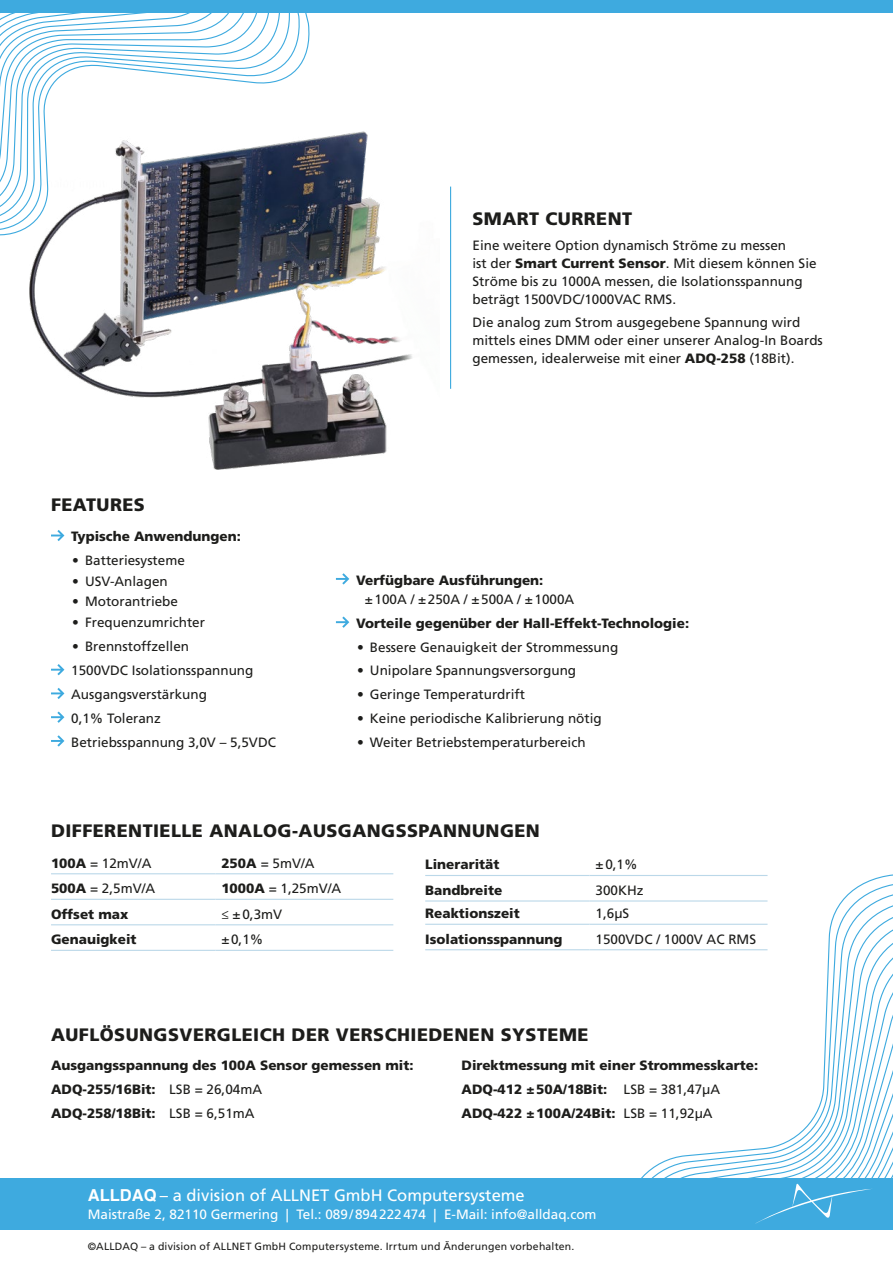
<style>
.page{position:relative;width:893px;height:1263px;background:#fff}
.page>*{position:absolute;margin:0;border:0;box-sizing:border-box;transform-origin:0 0}
.t1{font:900 18px "Frutiger LT Std";letter-spacing:.025em;color:#1d1d1b}
.t2{font:16.5px "Frutiger LT Std";color:#fff}
.t3{font:13.5px/18px "Frutiger LT Std";color:#1d1d1b}
.t4{font:900 13.5px/23.7px "Frutiger LT Std";color:#1d1d1b}
.t5{font:13.5px "Frutiger LT Std";color:#fff}
.t6{font:10.5px "Frutiger LT Std";letter-spacing:.02em;color:#1d1d1b}
.s1{font-weight:900}
.s2{font-weight:400}
.s3{font-family:"Helvetica";font-weight:700}
</style>
<div class="page">
<div style="left:0;top:0;width:893px;height:13px;background:#3eaadf"></div>
<img style="left:29px;top:239px;width:383px;height:231px">
<svg style="left:51px;top:530px;width:13px;height:11px"></svg>
<svg style="left:336px;top:573px;width:13px;height:11px"></svg>
<svg style="left:336px;top:616px;width:13px;height:12px"></svg>
<hr style="left:51px;top:873px;width:164px;height:1px;background:#bbd8e9">
<hr style="left:215px;top:873px;width:178px;height:1px;background:#bbd8e9">
<hr style="left:51px;top:899px;width:164px;height:1px;background:#bbd8e9">
<hr style="left:215px;top:899px;width:178px;height:1px;background:#bbd8e9">
<hr style="left:51px;top:924px;width:164px;height:1px;background:#bbd8e9">
<hr style="left:215px;top:924px;width:178px;height:1px;background:#bbd8e9">
<hr style="left:51px;top:950px;width:164px;height:1px;background:#bbd8e9">
<hr style="left:215px;top:950px;width:178px;height:1px;background:#bbd8e9">
<hr style="left:425px;top:875px;width:165px;height:1px;background:#bbd8e9">
<hr style="left:590px;top:875px;width:177px;height:1px;background:#bbd8e9">
<hr style="left:425px;top:900px;width:165px;height:1px;background:#bbd8e9">
<hr style="left:590px;top:900px;width:177px;height:1px;background:#bbd8e9">
<hr style="left:425px;top:924px;width:165px;height:1px;background:#bbd8e9">
<hr style="left:590px;top:924px;width:177px;height:1px;background:#bbd8e9">
<hr style="left:425px;top:949px;width:165px;height:1px;background:#bbd8e9">
<hr style="left:590px;top:949px;width:177px;height:1px;background:#bbd8e9">
<svg style="left:51px;top:664px;width:13px;height:11px"></svg>
<svg style="left:51px;top:688px;width:13px;height:11px"></svg>
<svg style="left:51px;top:711px;width:13px;height:12px"></svg>
<svg style="left:51px;top:735px;width:13px;height:12px"></svg>
<hr style="left:450px;top:187px;width:1px;height:202px;background:#3eaadf">
<svg style="left:624px;top:874px;width:269px;height:304px"></svg>
<div style="left:0;top:1178px;width:893px;height:51px;background:#3eaadf"></div>
<svg style="left:755px;top:1183px;width:117px;height:41px"></svg>
<svg style="left:0;top:13px;width:452px;height:226px"></svg>
<h1 class="t1" style="left:51px;top:493px;width:95px">FEATURES</h1>
<p class="t4" style="left:71px;top:524px;width:171px">Typische Anwendungen:</p>
<p class="t3" style="left:72px;top:551px;width:114px">• Batteriesysteme</p>
<p class="t3" style="left:72px;top:572px;width:97px">• USV-Anlagen</p>
<p class="t3" style="left:72px;top:593px;width:107px">• Motorantriebe</p>
<p class="t3" style="left:72px;top:613px;width:134px">• Frequenzumrichter</p>
<p class="t3" style="left:72px;top:637px;width:118px">• Brennstoffzellen</p>
<p class="t3" style="left:71px;top:659px;width:206px;line-height:23.7px">1500VDC Isolationsspannung<br>Ausgangsverstärkung<br>0,1% Toleranz<br>Betriebsspannung 3,0V – 5,5VDC</p>
<h1 class="t1" style="left:472px;top:208px;width:161px">SMART CURRENT</h1>
<p class="t3" style="left:472px;top:237px;width:346px">Eine weitere Option dynamisch Ströme zu messen<br>ist der <span class="s1">Smart Current Sensor</span>. Mit diesem können Sie Ströme bis zu 1000A messen, die Isolationsspannung beträgt 1500VDC/1000VAC RMS.</p>
<p class="t3" style="left:472px;top:313px;width:352px">Die analog zum Strom ausgegebene Spannung wird mittels eines DMM oder einer unserer Analog-In Boards gemessen, idealerweise mit einer <span class="s1">ADQ-258</span> (18Bit).</p>
<p class="t4" style="left:356px;top:568px;width:189px">Verfügbare Ausführungen:</p>
<p class="t3" style="left:365px;top:590px;width:211px">±100A / ±250A / ±500A / ±1000A</p>
<p class="t4" style="left:356px;top:611px;width:335px">Vorteile gegenüber der Hall-Effekt-Technologie:</p>
<p class="t3" style="left:357px;top:638px;width:263px">• Bessere Genauigkeit der Strommessung</p>
<p class="t3" style="left:357px;top:662px;width:221px">• Unipolare Spannungsversorgung</p>
<p class="t3" style="left:357px;top:685px;width:169px">• Geringe Temperaturdrift</p>
<p class="t3" style="left:357px;top:709px;width:246px">• Keine periodische Kalibrierung nötig</p>
<p class="t3" style="left:357px;top:733px;width:230px">• Weiter Betriebstemperaturbereich</p>
<h1 class="t1" style="left:51px;top:819px;width:490px">DIFFERENTIELLE ANALOG-AUSGANGSSPANNUNGEN</h1>
<p class="t3" style="left:51px;top:854px;width:102px"><span class="s1">100A</span> = 12mV/A</p>
<p class="t3" style="left:221px;top:854px;width:95px"><span class="s1">250A</span> = 5mV/A</p>
<p class="t3" style="left:51px;top:880px;width:106px"><span class="s1">500A</span> = 2,5mV/A</p>
<p class="t3" style="left:221px;top:880px;width:121px"><span class="s1">1000A</span> = 1,25mV/A</p>
<p class="t4" style="left:51px;top:902px;width:79px">Offset max</p>
<p class="t3" style="left:221px;top:905px;width:62px">≤ ±0,3mV</p>
<p class="t4" style="left:51px;top:928px;width:87px">Genauigkeit</p>
<p class="t3" style="left:221px;top:931px;width:44px">±0,1%</p>
<p class="t4" style="left:425px;top:853px;width:76px">Linerarität</p>
<p class="t3" style="left:596px;top:856px;width:44px">±0,1%</p>
<p class="t4" style="left:425px;top:878px;width:79px">Bandbreite</p>
<p class="t3" style="left:596px;top:881px;width:50px">300KHz</p>
<p class="t4" style="left:425px;top:902px;width:96px">Reaktionszeit</p>
<p class="t3" style="left:596px;top:905px;width:35px">1,6µS</p>
<p class="t4" style="left:425px;top:927px;width:139px">Isolationsspannung</p>
<p class="t3" style="left:596px;top:930px;width:162px">1500VDC / 1000V AC RMS</p>
<h1 class="t1" style="left:51px;top:1024px;width:539px">AUFLÖSUNGSVERGLEICH DER VERSCHIEDENEN SYSTEME</h1>
<p class="t4" style="left:51px;top:1053px;width:364px">Ausgangsspannung des 100A Sensor gemessen mit:<br>ADQ-255/16Bit: <span class="s2">LSB = 26,04mA<br></span>ADQ-258/18Bit: <span class="s2">LSB = 6,51mA</span></p>
<p class="t4" style="left:462px;top:1053px;width:298px">Direktmessung mit einer Strommesskarte:<br>ADQ-412 ±50A/18Bit: <span class="s2">LSB = 381,47µA<br></span>ADQ-422 ±100A/24Bit: <span class="s2">LSB = 11,92µA</span></p>
<p class="t2" style="left:88px;top:1186px;width:438px"><span class="s3">ALLDAQ</span> – a division of ALLNET GmbH Computersysteme</p>
<p class="t5" style="left:88px;top:1207px;width:510px">Maistraße 2, 82110 Germering | Tel.: 089/894222474 | E-Mail: info@alldaq.com</p>
<p class="t6" style="left:88px;top:1240px;width:488px">©ALLDAQ – a division of ALLNET GmbH Computersysteme. Irrtum und Änderungen vorbehalten.</p>
</div>
